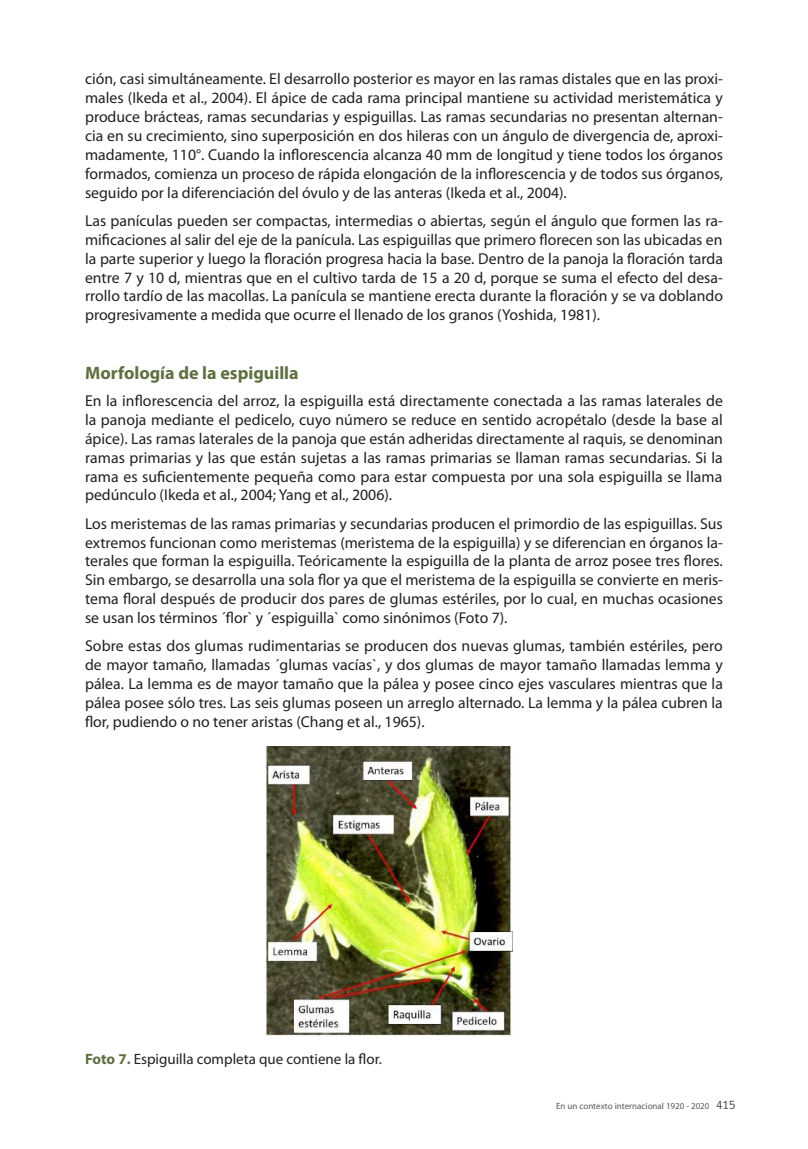
<style>
.page{position:relative;width:808px;height:1149px;background:#fff}
.page>*{position:absolute;margin:0;border:0;box-sizing:border-box;transform-origin:0 0}
.t1{font:700 18px "Myriad Pro";color:#5f7040}
.t2{font:15.75px/18.9px "Myriad Pro";color:#231f20;text-align:justify}
.t3{font:15px "Myriad Pro";color:#231f20}
.t4{font:9px "Myriad Pro";color:#57585a}
.s1{font-weight:700;color:#5f7040}
.s2{font-family:"gob CL";font-size:12px;color:#3e3e3f}
</style>
<div class="page">
<img style="left:266px;top:746px;width:246px;height:289px">
<p class="t2" style="left:85px;top:69px;width:639px">ción, casi simultáneamente. El desarrollo posterior es mayor en las ramas distales que en las proxi&shy;males (Ikeda et al., 2004). El ápice de cada rama principal mantiene su actividad meristemática y produce brácteas, ramas secundarias y espiguillas. Las ramas secundarias no presentan alternan&shy;cia en su crecimiento, sino superposición en dos hileras con un ángulo de divergencia de, aproxi&shy;madamente, 110°. Cuando la inflorescencia alcanza 40 mm de longitud y tiene todos los órganos formados, comienza un proceso de rápida elongación de la inflorescencia y de todos sus órganos, seguido por la diferenciación del óvulo y de las anteras (Ikeda et al., 2004).</p>
<p class="t2" style="left:85px;top:211px;width:639px">Las panículas pueden ser compactas, intermedias o abiertas, según el ángulo que formen las ra&shy;mificaciones al salir del eje de la panícula. Las espiguillas que primero florecen son las ubicadas en la parte superior y luego la floración progresa hacia la base. Dentro de la panoja la floración tarda entre 7 y 10 d, mientras que en el cultivo tarda de 15 a 20 d, porque se suma el efecto del desa&shy;rrollo tardío de las macollas. La panícula se mantiene erecta durante la floración y se va doblando progresivamente a medida que ocurre el llenado de los granos (Yoshida, 1981).</p>
<p class="t1" style="left:85px;top:361px;width:215px">Morfología de la espiguilla</p>
<p class="t2" style="left:85px;top:391px;width:639px">En la inflorescencia del arroz, la espiguilla está directamente conectada a las ramas laterales de la panoja mediante el pedicelo, cuyo número se reduce en sentido acropétalo (desde la base al ápice). Las ramas laterales de la panoja que están adheridas directamente al raquis, se denominan ramas primarias y las que están sujetas a las ramas primarias se llaman ramas secundarias. Si la rama es suficientemente pequeña como para estar compuesta por una sola espiguilla se llama pedúnculo (Ikeda et al., 2004; Yang et al., 2006).</p>
<p class="t2" style="left:85px;top:513px;width:639px">Los meristemas de las ramas primarias y secundarias producen el primordio de las espiguillas. Sus extremos funcionan como meristemas (meristema de la espiguilla) y se diferencian en órganos la&shy;terales que forman la espiguilla. Teóricamente la espiguilla de la planta de arroz posee tres flores.<br>Sin embargo, se desarrolla una sola flor ya que el meristema de la espiguilla se convierte en meris&shy;tema floral después de producir dos pares de glumas estériles, por lo cual, en muchas ocasiones se usan los términos ´flor` y ´espiguilla` como sinónimos (Foto 7).</p>
<p class="t2" style="left:85px;top:636px;width:639px">Sobre estas dos glumas rudimentarias se producen dos nuevas glumas, también estériles, pero de mayor tamaño, llamadas ´glumas vacías`, y dos glumas de mayor tamaño llamadas lemma y pálea. La lemma es de mayor tamaño que la pálea y posee cinco ejes vasculares mientras que la pálea posee sólo tres. Las seis glumas poseen un arreglo alternado. La lemma y la pálea cubren la flor, pudiendo o no tener aristas (Chang et al., 1965).</p>
<p class="t3" style="left:85px;top:1049px;width:298px"><span class="s1">Foto 7.</span> Espiguilla completa que contiene la flor.</p>
<p class="t4" style="left:556px;top:1099px;width:181px">En un contexto internacional 1920 - 2020 <span class="s2">415</span></p>
</div>
